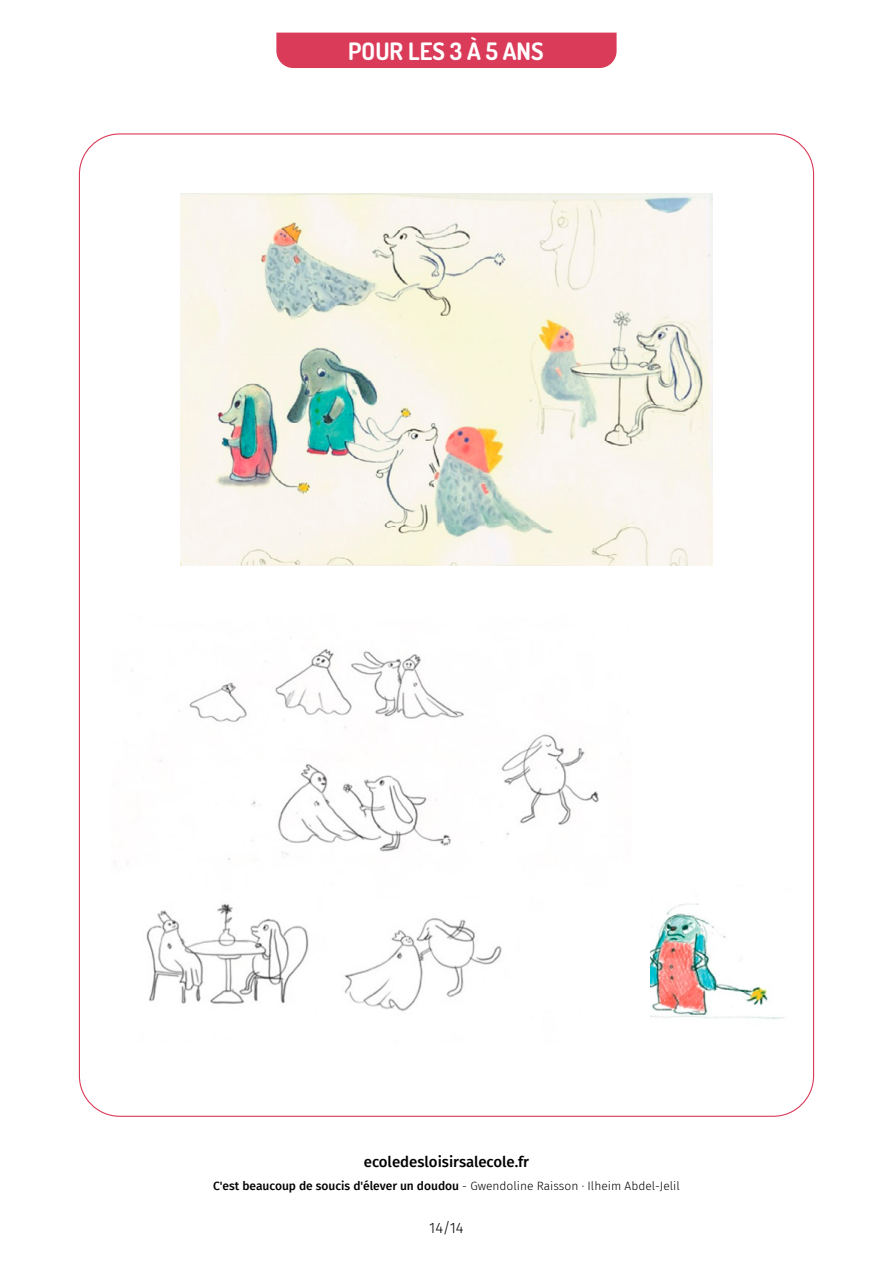
<style>
.page{position:relative;width:893px;height:1263px;background:#fff}
.page>*{position:absolute;margin:0;border:0;box-sizing:border-box;transform-origin:0 0}
.t1{font:700 24px "Dosis";color:#fff}
.t2{font:500 15px "Fira Sans";color:#000}
.t3{font:300 15px "Fira Sans";color:#000}
.t4{font:500 12px "Fira Sans";color:#000}
.s1{font-weight:300}
</style>
<div class="page">
<div style="left:276px;top:33px;width:341px;height:35px;background:#da3b59"></div>
<img style="left:650px;top:903px;width:134px;height:116px">
<img style="left:127px;top:649px;width:472px;height:362px">
<img style="left:181px;top:194px;width:531px;height:372px">
<h1 class="t1" style="left:348px;top:35px;width:197px">POUR LES 3 À 5 ANS</h1>
<p class="t2" style="left:364px;top:1150px;width:167px">ecoledesloisirsalecole.fr</p>
<p class="t4" style="left:213px;top:1176px;width:468px">C'est beaucoup de soucis d'élever un doudou <span class="s1">- Gwendoline Raisson · Ilheim Abdel-Jelil</span></p>
<p class="t3" style="left:429px;top:1217px;width:36px">14/14</p>
</div>
